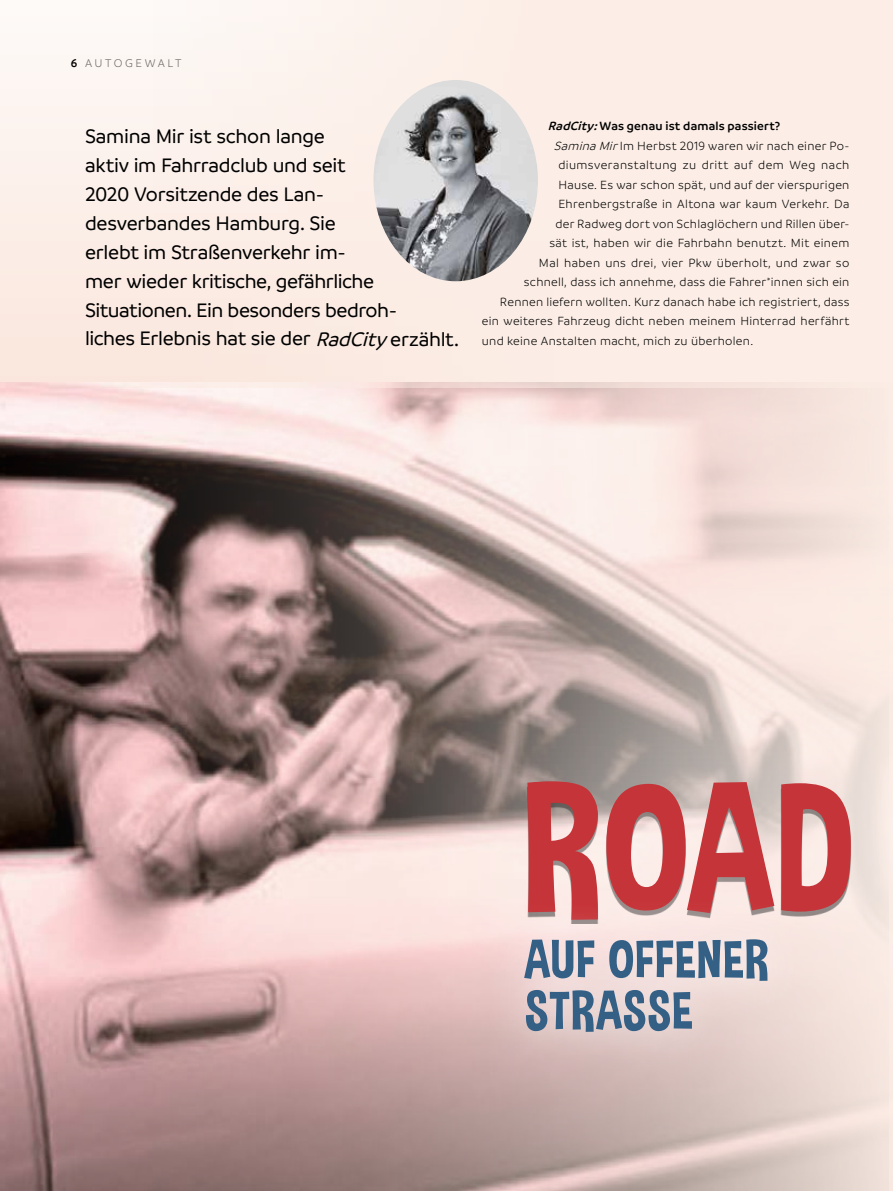
<style>
.page{position:relative;width:893px;height:1191px;background:#fff}
.page>*{position:absolute;margin:0;border:0;box-sizing:border-box;transform-origin:0 0}
.t1{font:180px "Dimbo";color:#c53438}
.t2{font:54px/51px "Dimbo";letter-spacing:.015em;color:#346086}
.t3{font:500 21px/28.8px "Branding";letter-spacing:-.015em;color:#000}
.t4{font:300 12.75px "Branding";letter-spacing:.025em;color:#000}
.t5{font:600 12.75px "Branding";letter-spacing:.015em;color:#000}
.t6{font:300 12px "Branding";letter-spacing:.215em;color:#6a6864}
.s1{font-weight:600;color:#000}
.s2{font-style:italic}
</style>
<div class="page">
<div style="left:0;top:0;width:892px;height:1191px;background:#fceee6"></div>
<img style="left:0;top:382px;width:893px;height:809px">
<img style="left:373px;top:80px;width:165px;height:201px">
<div style="left:357px;top:612px;width:536px;height:471px;background:#fff;opacity:.75"></div>
<div style="left:483px;top:897px;width:326px;height:175px;background:#fff;opacity:.75"></div>
<p class="t6" style="left:71px;top:56px;width:112px"><span class="s1">6</span> AUTOGEWALT</p>
<p class="t3" style="left:85px;top:122px;width:376px">Samina Mir ist schon lange<br>aktiv im Fahrradclub und seit<br>2020 Vorsitzende des Lan-<br>desverbandes Hamburg. Sie<br>erlebt im Straßenverkehr im-<br>mer wieder kritische, gefährliche<br>Situationen. Ein besonders bedroh-<br>liches Erlebnis hat sie der <span class="s2">RadCity</span>erzählt.</p>
<p class="t5" style="left:548px;top:119px;width:234px"><span class="s2">RadCity:</span>Was genau ist damals passiert?</p>
<p class="t4" style="left:554px;top:139px;width:297px"><span class="s2">Samina Mir</span>Im Herbst 2019 waren wir nach einer Po-</p>
<p class="t4" style="left:558px;top:158px;width:292px">diumsveranstaltung zu dritt auf dem Weg nach</p>
<p class="t4" style="left:558px;top:178px;width:293px">Hause. Es war schon spät, und auf der vierspurigen</p>
<p class="t4" style="left:558px;top:197px;width:293px">Ehrenbergstraße in Altona war kaum Verkehr. Da</p>
<p class="t4" style="left:555px;top:217px;width:296px">der Radweg dort von Schlaglöchern und Rillen über-</p>
<p class="t4" style="left:549px;top:236px;width:301px">sät ist, haben wir die Fahrbahn benutzt. Mit einem</p>
<p class="t4" style="left:539px;top:256px;width:312px">Mal haben uns drei, vier Pkw überholt, und zwar so</p>
<p class="t4" style="left:524px;top:275px;width:327px">schnell, dass ich annehme, dass die Fahrer*innen sich ein</p>
<p class="t4" style="left:500px;top:295px;width:351px">Rennen liefern wollten. Kurz danach habe ich registriert, dass</p>
<p class="t4" style="left:482px;top:314px;width:369px">ein weiteres Fahrzeug dicht neben meinem Hinterrad herfährt</p>
<p class="t4" style="left:482px;top:334px;width:273px">und keine Anstalten macht, mich zu überholen.</p>
<h1 class="t1" style="left:523px;top:741px;width:332px">ROAD</h1>
<h2 class="t2" style="left:525px;top:933px;width:246px">AUF OFFENER<br>STRASSE</h2>
</div>
